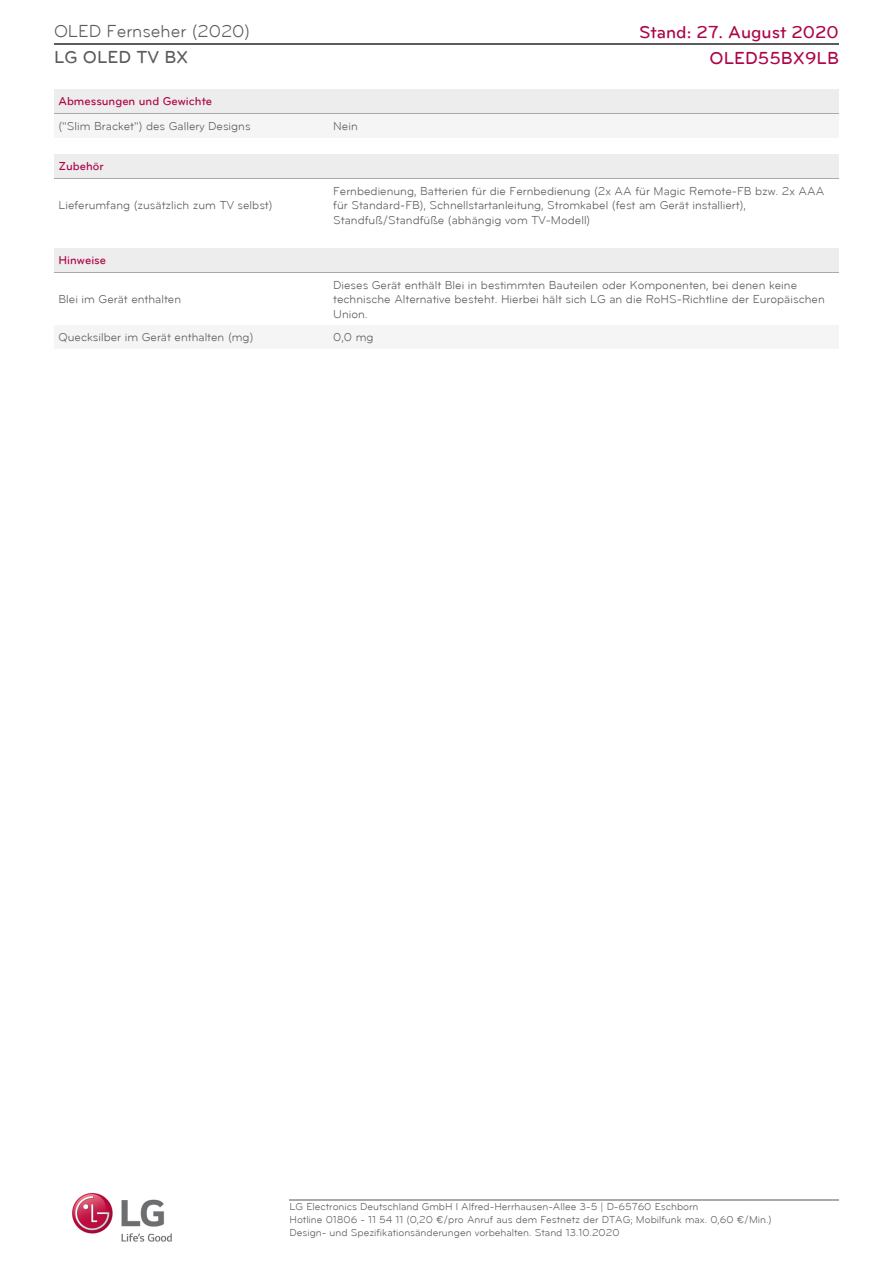
<style>
.page{position:relative;width:893px;height:1263px;background:#fff}
.page>*{position:absolute;margin:0;border:0;box-sizing:border-box;transform-origin:0 0}
.t1{font:500 18px "Bryant LG";color:#ad0648}
.t2{font:18px "Bryant LG";color:#5c5c5c}
.t3{font:500 18px "Bryant LG";color:#5c5c5c}
.t4{font:12px/14.4px "Bryant LG";color:#5c5c5c}
.t5{font:500 12px "Bryant LG";color:#ad0648}
.t6{font:10.5px/12.8px "Bryant LG";color:#5c5c5c}
.s1{font-weight:500;color:#ad0648}
</style>
<div class="page">
<hr style="left:54px;top:43px;width:785px;height:2px;background:#5d5c5c">
<hr style="left:290px;top:1199px;width:549px;height:2px;background:#aaa">
<img style="left:71px;top:1192px;width:101px;height:50px">
<div style="left:54px;top:89px;width:785px;height:25px;background:#ededed"></div>
<hr style="left:54px;top:113px;width:785px;height:1px;background:#aaa">
<div style="left:54px;top:114px;width:275px;height:24px;background:#f5f5f5"></div>
<div style="left:329px;top:114px;width:510px;height:24px;background:#f5f5f5"></div>
<div style="left:54px;top:154px;width:785px;height:25px;background:#ededed"></div>
<hr style="left:54px;top:178px;width:785px;height:1px;background:#aaa">
<div style="left:54px;top:248px;width:785px;height:25px;background:#ededed"></div>
<hr style="left:54px;top:272px;width:785px;height:1px;background:#aaa">
<div style="left:54px;top:326px;width:275px;height:23px;background:#f5f5f5"></div>
<div style="left:329px;top:326px;width:510px;height:23px;background:#f5f5f5"></div>
<p class="t2" style="left:54px;top:24px;width:198px">OLED Fernseher (2020)</p>
<p class="t1" style="left:639px;top:24px;width:201px">Stand: 27. August 2020</p>
<p class="t3" style="left:54px;top:49px;width:136px">LG OLED TV BX</p>
<p class="t1" style="left:710px;top:50px;width:131px">OLED55BX9LB</p>
<p class="t4" style="left:58px;top:90px;width:194px;line-height:24.6px"><span class="s1">Abmessungen und Gewichte<br></span>("Slim Bracket") des Gallery Designs</p>
<p class="t5" style="left:58px;top:161px;width:47px">Zubehör</p>
<p class="t4" style="left:58px;top:199px;width:216px">Lieferumfang (zusätzlich zum TV selbst)</p>
<p class="t5" style="left:58px;top:255px;width:49px">Hinweise</p>
<p class="t4" style="left:58px;top:293px;width:124px">Blei im Gerät enthalten</p>
<p class="t4" style="left:333px;top:119px;width:26px">Nein</p>
<p class="t4" style="left:333px;top:185px;width:493px">Fernbedienung, Batterien für die Fernbedienung (2x AA für Magic Remote-FB bzw. 2x AAA für Standard-FB), Schnellstartanleitung, Stromkabel (fest am Gerät installiert),<br>Standfuß/Standfüße (abhängig vom TV-Modell)</p>
<p class="t4" style="left:333px;top:279px;width:493px">Dieses Gerät enthält Blei in bestimmten Bauteilen oder Komponenten, bei denen keine technische Alternative besteht. Hierbei hält sich LG an die RoHS-Richtline der Europäischen<br>Union.</p>
<p class="t4" style="left:58px;top:331px;width:196px">Quecksilber im Gerät enthalten (mg)</p>
<p class="t4" style="left:333px;top:331px;width:42px">0,0 mg</p>
<p class="t6" style="left:290px;top:1201px;width:484px">LG Electronics Deutschland GmbH l Alfred-Herrhausen-Allee 3-5 | D-65760 Eschborn<br>Hotline 01806 - 11 54 11 (0,20 €/pro Anruf aus dem Festnetz der DTAG; Mobilfunk max. 0,60 €/Min.)<br>Design- und Spezifikationsänderungen vorbehalten. Stand 13.10.2020</p>
</div>
